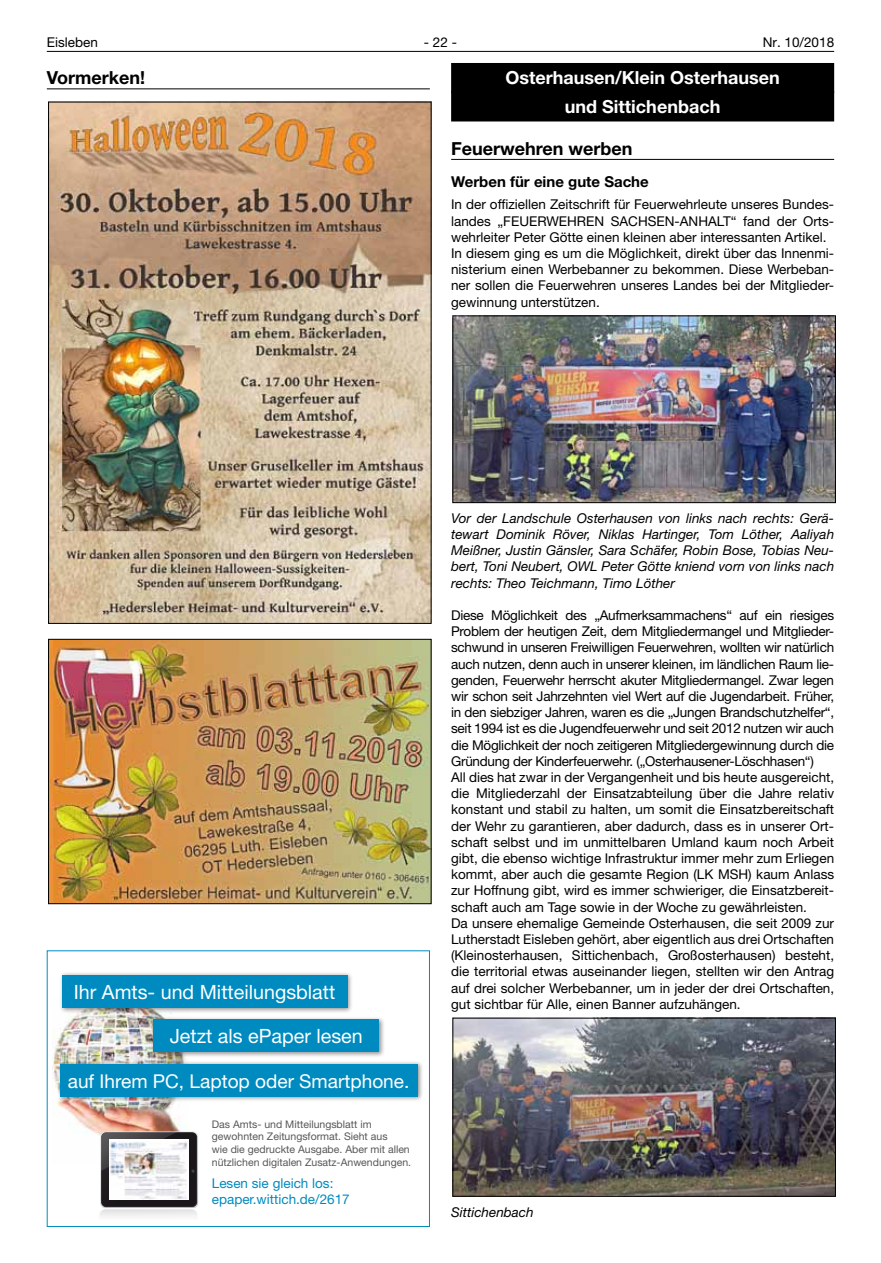
<style>
.page{position:relative;width:881px;height:1263px;background:#fff}
.page>*{position:absolute;margin:0;border:0;box-sizing:border-box;transform-origin:0 0}
.t1{font:19.65px "Helvetica Neue LT";color:#fff}
.t2{font:19.05px "Helvetica Neue LT";color:#fff}
.t3{font:700 18px/28.5px "Helvetica Neue LT";color:#fff;text-align:center}
.t4{font:700 18px "Helvetica Neue LT";color:#000}
.t5{font:700 15px "Helvetica Neue LT";color:#000}
.t6{font:13.5px/16.2px "Helvetica Neue LT";color:#000}
.t7{font:italic 13.5px/16.2px "Helvetica Neue LT";color:#000;text-align:justify}
.t8{font:13.5px/16.2px "Helvetica Neue LT";color:#008bc0}
.t9{font:10.5px/12.6px "Helvetica Neue LT";color:#575759}
</style>
<div class="page">
<hr style="left:47px;top:51px;width:786px;height:1px;background:#000">
<div style="left:451px;top:63px;width:382px;height:30px;background:#000"></div>
<div style="left:451px;top:91px;width:382px;height:30px;background:#000"></div>
<hr style="left:451px;top:159px;width:382px;height:1px;background:#000">
<img style="left:454px;top:318px;width:379px;height:183px">
<div style="left:452px;top:316px;width:383px;height:187px;border:1px solid #000"></div>
<img style="left:454px;top:1020px;width:379px;height:174px">
<div style="left:452px;top:1018px;width:383px;height:178px;border:1px solid #000"></div>
<hr style="left:47px;top:88px;width:382px;height:1px;background:#000">
<img style="left:50px;top:104px;width:379px;height:518px">
<img style="left:50px;top:641px;width:379px;height:261px">
<div style="left:48px;top:639px;width:383px;height:265px;border:1px solid #000"></div>
<svg style="left:47px;top:950px;width:382px;height:277px"></svg>
<svg style="left:98px;top:1131px;width:101px;height:78px"></svg>
<svg style="left:94px;top:1209px;width:108px;height:13px"></svg>
<img style="left:109px;top:1141px;width:79px;height:58px">
<div style="left:57px;top:1060px;width:367px;height:42px;background:#1f1c21;opacity:.5"></div>
<div style="left:60px;top:1064px;width:357px;height:32px;background:#008bc0"></div>
<div style="left:59px;top:972px;width:294px;height:41px;background:#1f1c21;opacity:.5"></div>
<div style="left:62px;top:975px;width:285px;height:32px;background:#008bc0"></div>
<div style="left:150px;top:1016px;width:235px;height:42px;background:#1f1c21;opacity:.5"></div>
<div style="left:153px;top:1019px;width:226px;height:33px;background:#008bc0"></div>
<p class="t6" style="left:47px;top:34px;width:53px">Eisleben</p>
<p class="t6" style="left:424px;top:34px;width:35px">- 22 -</p>
<p class="t6" style="left:762px;top:34px;width:73px">Nr. 10/2018</p>
<h3 class="t3" style="left:505px;top:63px;width:276px">Osterhausen/Klein Osterhausen und Sittichenbach</h3>
<h3 class="t4" style="left:451px;top:137px;width:183px">Feuerwehren werben</h3>
<p class="t5" style="left:451px;top:172px;width:199px">Werben für eine gute Sache</p>
<p class="t6" style="left:451px;top:196px;width:384px">In der offiziellen Zeitschrift für Feuerwehrleute unseres Bundes&shy;landes „FEUERWEHREN SACHSEN-ANHALT“ fand der Orts&shy;wehrleiter Peter Götte einen kleinen aber interessanten Artikel.<br>In diesem ging es um die Möglichkeit, direkt über das Innenmi&shy;nisterium einen Werbebanner zu bekommen. Diese Werbeban&shy;ner sollen die Feuerwehren unseres Landes bei der Mitglieder&shy;gewinnung unterstützen.</p>
<h3 class="t4" style="left:47px;top:67px;width:100px">Vormerken!</h3>
<h1 class="t1" style="left:74px;top:980px;width:263px">Ihr Amts- und Mitteilungsblatt</h1>
<h1 class="t1" style="left:170px;top:1024px;width:194px">Jetzt als ePaper lesen</h1>
<h2 class="t2" style="left:68px;top:1069px;width:343px">auf Ihrem PC, Laptop oder Smartphone.</h2>
<p class="t9" style="left:212px;top:1117px;width:201px">Das Amts- und Mitteilungsblatt im gewohnten Zeitungsformat. Sieht aus<br>wie die gedruckte Ausgabe. Aber mit allen nützlichen digitalen Zusatz-Anwendungen.</p>
<p class="t8" style="left:212px;top:1175px;width:139px">Lesen sie gleich los: epaper.wittich.de/2617</p>
<p class="t7" style="left:451px;top:510px;width:384px">Vor der Landschule Osterhausen von links nach rechts: Gerä&shy;tewart Dominik Röver, Niklas Hartinger, Tom Löther, Aaliyah Meißner, Justin Gänsler, Sara Schäfer, Robin Bose, Tobias Neu&shy;bert, Toni Neubert, OWL Peter Götte kniend vorn von links nach rechts: Theo Teichmann, Timo Löther</p>
<p class="t6" style="left:451px;top:607px;width:384px">Diese Möglichkeit des „Aufmerksammachens“ auf ein riesiges Problem der heutigen Zeit, dem Mitgliedermangel und Mitglieder&shy;schwund in unseren Freiwilligen Feuerwehren, wollten wir natürlich auch nutzen, denn auch in unserer kleinen, im ländlichen Raum lie&shy;genden, Feuerwehr herrscht akuter Mitgliedermangel. Zwar legen wir schon seit Jahrzehnten viel Wert auf die Jugendarbeit. Früher, in den siebziger Jahren, waren es die „Jungen Brandschutzhelfer“, seit 1994 ist es die Jugendfeuerwehr und seit 2012 nutzen wir auch die Möglichkeit der noch zeitigeren Mitgliedergewinnung durch die Gründung der Kinderfeuerwehr. („Osterhausener-Löschhasen“)<br>All dies hat zwar in der Vergangenheit und bis heute ausgereicht, die Mitgliederzahl der Einsatzabteilung über die Jahre relativ konstant und stabil zu halten, um somit die Einsatzbereitschaft der Wehr zu garantieren, aber dadurch, dass es in unserer Ort&shy;schaft selbst und im unmittelbaren Umland kaum noch Arbeit gibt, die ebenso wichtige Infrastruktur immer mehr zum Erliegen kommt, aber auch die gesamte Region (LK MSH) kaum Anlass zur Hoffnung gibt, wird es immer schwieriger, die Einsatzbereit&shy;schaft auch am Tage sowie in der Woche zu gewährleisten.<br>Da unsere ehemalige Gemeinde Osterhausen, die seit 2009 zur Lutherstadt Eisleben gehört, aber eigentlich aus drei Ortschaften (Kleinosterhausen, Sittichenbach, Großosterhausen) besteht, die territorial etwas auseinander liegen, stellten wir den Antrag auf drei solcher Werbebanner, um in jeder der drei Ortschaften, gut sichtbar für Alle, einen Banner aufzuhängen.</p>
<p class="t7" style="left:451px;top:1203px;width:84px">Sittichenbach</p>
</div>
